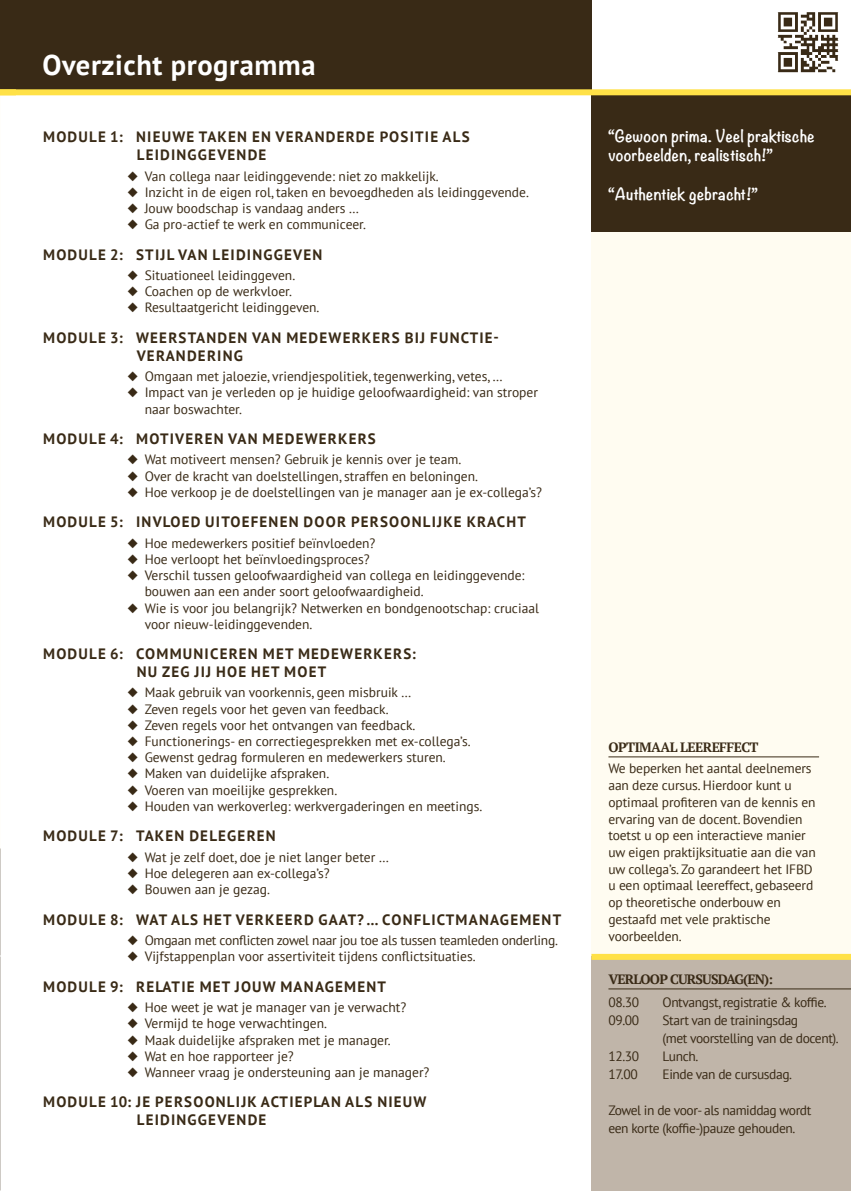
<style>
.page{position:relative;width:851px;height:1191px;background:#fff}
.page>*{position:absolute;margin:0;border:0;box-sizing:border-box;transform-origin:0 0}
.t1{font:700 28.5px "PT Sans";letter-spacing:.02em;color:#fff}
.t2{font:700 15px/17.7px "PT Sans";letter-spacing:.08em;color:#392a16}
.t3{font:700 15px/19.5px "Noteworthy";letter-spacing:.02em;color:#fff}
.t4{font:13.5px/16.8px "PT Sans";color:#392a16}
.t5{font:13.5px/18px "PT Sans";letter-spacing:-.03em;color:#392a16}
.t6{font:13.5px "PT Sans";letter-spacing:-.02em;color:#392a16}
.t7{font:700 13.5px "PT Serif";letter-spacing:-.06em;color:#392a16}
.t8{font:700 13.5px "PT Serif";letter-spacing:-.04em;color:#392a16}
</style>
<div class="page">
<div style="left:591px;top:196px;width:259px;height:995px;background:#fffcf1"></div>
<div style="left:0;top:0;width:591px;height:92px;background:#392a16"></div>
<hr style="left:608px;top:756px;width:211px;height:1px;background:#392a16">
<img style="left:0;top:960px;width:1px;height:231px">
<div style="left:591px;top:957px;width:259px;height:234px;background:#c0b5a9"></div>
<hr style="left:608px;top:988px;width:242px;height:1px;background:#392a16">
<div style="left:591px;top:94px;width:259px;height:138px;background:#392a16"></div>
<div style="left:0;top:89px;width:850px;height:6px;background:#ffe147"></div>
<img style="left:777px;top:12px;width:62px;height:61px">
<div style="left:591px;top:954px;width:259px;height:6px;background:#ffe147"></div>
<h1 class="t1" style="left:43px;top:46px;width:274px">Overzicht programma</h1>
<p class="t2" style="left:137px;top:128px;width:334px;text-indent:-94px">MODULE 1: NIEUWE TAKEN EN VERANDERDE POSITIE ALS<br>LEIDINGGEVENDE</p>
<p class="t4" style="left:128px;top:167px;width:312px">◆ Van collega naar leidinggevende: niet zo makkelijk.</p>
<p class="t4" style="left:128px;top:183px;width:403px">◆ Inzicht in de eigen rol, taken en bevoegdheden als leidinggevende.</p>
<p class="t4" style="left:128px;top:199px;width:233px">◆ Jouw boodschap is vandaag anders …</p>
<p class="t4" style="left:128px;top:216px;width:240px">◆ Ga pro-actief te werk en communiceer.</p>
<p class="t2" style="left:43px;top:245px;width:280px">MODULE 2: STIJL VAN LEIDINGGEVEN</p>
<p class="t4" style="left:128px;top:267px;width:169px">◆ Situationeel leidinggeven.</p>
<p class="t4" style="left:128px;top:283px;width:166px">◆ Coachen op de werkvloer.</p>
<p class="t4" style="left:128px;top:299px;width:193px">◆ Resultaatgericht leidinggeven.</p>
<p class="t2" style="left:137px;top:328px;width:363px;text-indent:-94px">MODULE 3: WEERSTANDEN VAN MEDEWERKERS BIJ FUNCTIE-<br>VERANDERING</p>
<p class="t4" style="left:128px;top:367px;width:376px">◆ Omgaan met jaloezie, vriendjespolitiek, tegenwerking, vetes, …</p>
<p class="t4" style="left:145px;top:384px;width:395px;line-height:16.2px;text-indent:-17px">◆ Impact van je verleden op je huidige geloofwaardigheid: van stroper naar boswachter.</p>
<p class="t2" style="left:43px;top:429px;width:334px">MODULE 4: MOTIVEREN VAN MEDEWERKERS</p>
<p class="t4" style="left:128px;top:451px;width:335px">◆ Wat motiveert mensen? Gebruik je kennis over je team.</p>
<p class="t4" style="left:128px;top:467px;width:352px">◆ Over de kracht van doelstellingen, straffen en beloningen.</p>
<p class="t4" style="left:128px;top:483px;width:416px">◆ Hoe verkoop je de doelstellingen van je manager aan je ex-collega’s?</p>
<p class="t2" style="left:43px;top:513px;width:484px">MODULE 5: INVLOED UITOEFENEN DOOR PERSOONLIJKE KRACHT</p>
<p class="t4" style="left:128px;top:534px;width:249px">◆ Hoe medewerkers positief beïnvloeden?</p>
<p class="t4" style="left:128px;top:550px;width:243px">◆ Hoe verloopt het beïnvloedingsproces?</p>
<p class="t4" style="left:145px;top:567px;width:381px;line-height:16.2px;text-indent:-17px">◆ Verschil tussen geloofwaardigheid van collega en leidinggevende: bouwen aan een ander soort geloofwaardigheid.</p>
<p class="t4" style="left:145px;top:599px;width:396px;line-height:16.2px;text-indent:-17px">◆ Wie is voor jou belangrijk? Netwerken en bondgenootschap: cruciaal voor nieuw-leidinggevenden.</p>
<p class="t2" style="left:43px;top:645px;width:374px;text-align:center">MODULE 6: COMMUNICEREN MET MEDEWERKERS:<br>NU ZEG JIJ HOE HET MOET</p>
<p class="t4" style="left:128px;top:684px;width:285px">◆ Maak gebruik van voorkennis, geen misbruik …</p>
<p class="t4" style="left:128px;top:700px;width:262px">◆ Zeven regels voor het geven van feedback.</p>
<p class="t4" style="left:128px;top:716px;width:289px">◆ Zeven regels voor het ontvangen van feedback.</p>
<p class="t4" style="left:128px;top:732px;width:344px">◆ Functionerings- en correctiegesprekken met ex-collega’s.</p>
<p class="t4" style="left:128px;top:748px;width:319px">◆ Gewenst gedrag formuleren en medewerkers sturen.</p>
<p class="t4" style="left:128px;top:765px;width:203px">◆ Maken van duidelijke afspraken.</p>
<p class="t4" style="left:128px;top:781px;width:211px">◆ Voeren van moeilijke gesprekken.</p>
<p class="t4" style="left:128px;top:797px;width:356px">◆ Houden van werkoverleg: werkvergaderingen en meetings.</p>
<p class="t2" style="left:43px;top:826px;width:234px">MODULE 7: TAKEN DELEGEREN</p>
<p class="t4" style="left:128px;top:848px;width:263px">◆ Wat je zelf doet, doe je niet langer beter …</p>
<p class="t4" style="left:128px;top:864px;width:204px">◆ Hoe delegeren aan ex-collega’s?</p>
<p class="t4" style="left:128px;top:880px;width:144px">◆ Bouwen aan je gezag.</p>
<p class="t2" style="left:43px;top:910px;width:519px">MODULE 8: WAT ALS HET VERKEERD GAAT? … CONFLICTMANAGEMENT</p>
<p class="t6" style="left:128px;top:931px;width:431px">◆ Omgaan met conflicten zowel naar jou toe als tussen teamleden onderling.</p>
<p class="t4" style="left:128px;top:947px;width:349px">◆ Vijfstappenplan voor assertiviteit tijdens conflictsituaties.</p>
<p class="t2" style="left:43px;top:977px;width:344px">MODULE 9: RELATIE MET JOUW MANAGEMENT</p>
<p class="t4" style="left:128px;top:998px;width:280px">◆ Hoe weet je wat je manager van je verwacht?</p>
<p class="t4" style="left:128px;top:1014px;width:201px">◆ Vermijd te hoge verwachtingen.</p>
<p class="t4" style="left:128px;top:1031px;width:264px">◆ Maak duidelijke afspraken met je manager.</p>
<p class="t4" style="left:128px;top:1047px;width:168px">◆ Wat en hoe rapporteer je?</p>
<p class="t4" style="left:128px;top:1063px;width:303px">◆ Wanneer vraag je ondersteuning aan je manager?</p>
<p class="t2" style="left:137px;top:1093px;width:291px;text-indent:-94px">MODULE 10: JE PERSOONLIJK ACTIEPLAN ALS NIEUW<br>LEIDINGGEVENDE</p>
<p class="t3" style="left:608px;top:125px;width:207px">“Gewoon prima. Veel praktische voorbeelden, realistisch!”</p>
<p class="t3" style="left:608px;top:184px;width:150px">“Authentiek gebracht!”</p>
<p class="t8" style="left:608px;top:738px;width:152px">OPTIMAAL LEEREFFECT</p>
<p class="t4" style="left:608px;top:760px;width:209px">We beperken het aantal deelnemers aan deze cursus. Hierdoor kunt u optimaal profiteren van de kennis en ervaring van de docent. Bovendien toetst u op een interactieve manier uw eigen praktijksituatie aan die van uw collega’s. Zo garandeert het IFBD u een optimaal leereffect, gebaseerd op theoretische onderbouw en gestaafd met vele praktische voorbeelden.</p>
<p class="t7" style="left:608px;top:970px;width:166px">VERLOOP CURSUSDAG(EN):</p>
<p class="t4" style="left:608px;top:993px;width:32px">08.30</p>
<p class="t5" style="left:662px;top:992px;width:166px">Ontvangst, registratie &amp; koffie.</p>
<p class="t4" style="left:608px;top:1011px;width:32px">09.00</p>
<p class="t5" style="left:662px;top:1010px;width:178px">Start van de trainingsdag<br>(met voorstelling van de docent).</p>
<p class="t4" style="left:608px;top:1047px;width:32px">12.30</p>
<p class="t4" style="left:662px;top:1047px;width:37px">Lunch.</p>
<p class="t4" style="left:608px;top:1065px;width:31px">17.00</p>
<p class="t5" style="left:662px;top:1064px;width:131px">Einde van de cursusdag.</p>
<p class="t5" style="left:608px;top:1100px;width:204px">Zowel in de voor- als namiddag wordt een korte (koffie-)pauze gehouden.</p>
</div>
